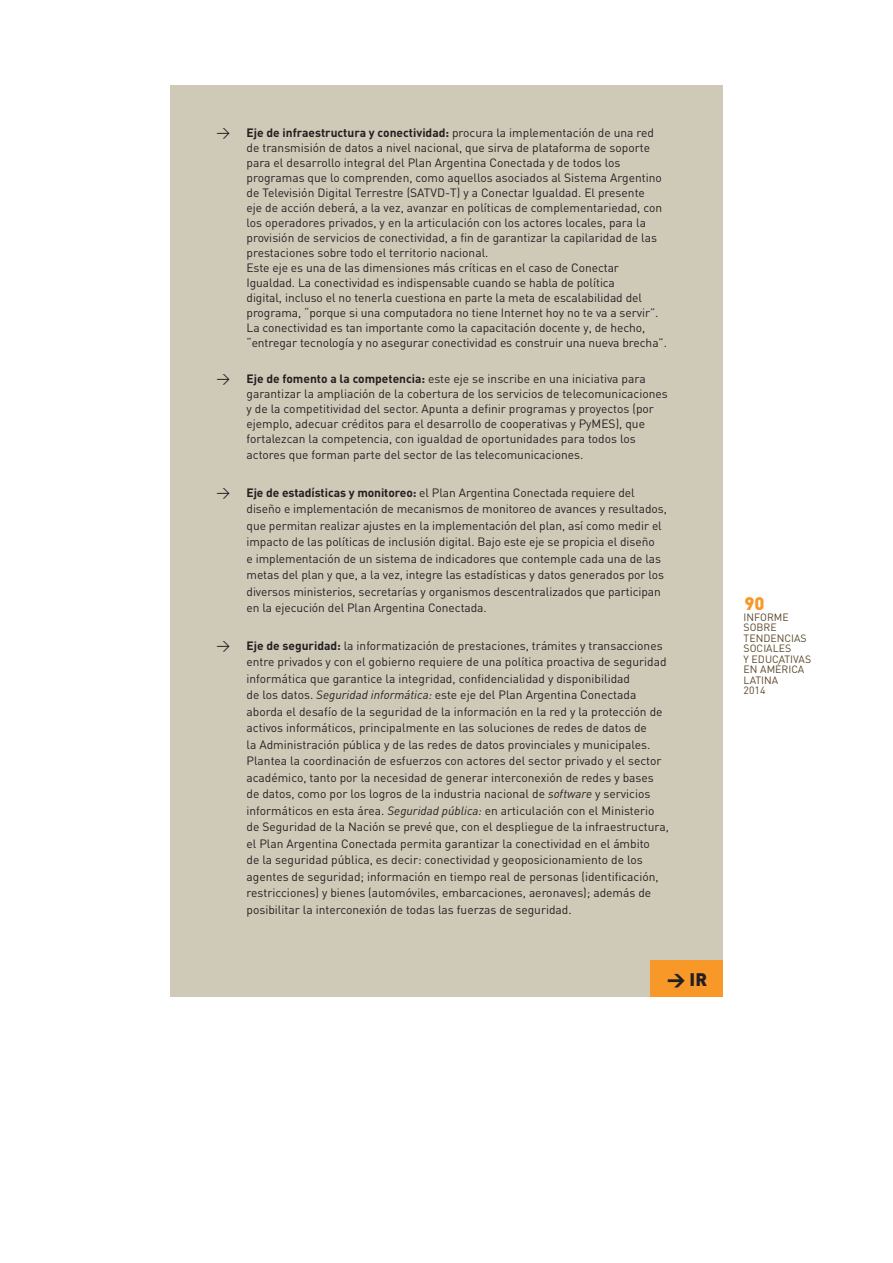
<style>
.page{position:relative;width:893px;height:1263px;background:#fff}
.page>*{position:absolute;margin:0;border:0;box-sizing:border-box;transform-origin:0 0}
.t1{font:900 18px "DIN";color:#231f20}
.t2{font:900 18px "DIN";color:#f89828}
.t3{font:12px/16.5px "DIN";color:#231f20}
.t4{font:10.5px/10.5px "DIN";color:#5c4729}
.s1{font-size:13.5px}
.s2{font-weight:700}
.s3{font-style:italic}
</style>
<div class="page">
<div style="left:170px;top:85px;width:552px;height:912px;background:#cfcab8"></div>
<div style="left:650px;top:961px;width:73px;height:36px;background:#f89828"></div>
<p class="t3" style="left:246px;top:127px;width:422px;line-height:15px;text-indent:-30px"><span class="s1">&gt;</span> <span class="s2">Eje de infraestructura y conectividad:</span> procura la implementación de una red de transmisión de datos a nivel nacional, que sirva de plataforma de soporte para el desarrollo integral del Plan Argentina Conectada y de todos los programas que lo comprenden, como aquellos asociados al Sistema Argentino de Televisión Digital Terrestre (SATVD-T) y a Conectar Igualdad. El presente<br>eje de acción deberá, a la vez, avanzar en políticas de complementariedad, con los operadores privados, y en la articulación con los actores locales, para la provisión de servicios de conectividad, a fin de garantizar la capilaridad de las prestaciones sobre todo el territorio nacional.<br>Este eje es una de las dimensiones más críticas en el caso de Conectar Igualdad. La conectividad es indispensable cuando se habla de política<br>digital, incluso el no tenerla cuestiona en parte la meta de escalabilidad del programa, “porque si una computadora no tiene Internet hoy no te va a servir”.<br>La conectividad es tan importante como la capacitación docente y, de hecho, “entregar tecnología y no asegurar conectividad es construir una nueva brecha”.</p>
<p class="t3" style="left:246px;top:372px;width:423px;line-height:15px;text-indent:-30px"><span class="s1">&gt;</span> <span class="s2">Eje de fomento a la competencia:</span> este eje se inscribe en una iniciativa para garantizar la ampliación de la cobertura de los servicios de telecomunicaciones y de la competitividad del sector. Apunta a definir programas y proyectos (por ejemplo, adecuar créditos para el desarrollo de cooperativas y PyMES), que fortalezcan la competencia, con igualdad de oportunidades para todos los</p>
<p class="t3" style="left:246px;top:448px;width:338px">actores que forman parte del sector de las telecomunicaciones.</p>
<p class="t3" style="left:246px;top:486px;width:422px;text-indent:-30px"><span class="s1">&gt;</span> <span class="s2">Eje de estadísticas y monitoreo:</span> el Plan Argentina Conectada requiere del diseño e implementación de mecanismos de monitoreo de avances y resultados, que permitan realizar ajustes en la implementación del plan, así como medir el impacto de las políticas de inclusión digital. Bajo este eje se propicia el diseño<br>e implementación de un sistema de indicadores que contemple cada una de las metas del plan y que, a la vez, integre las estadísticas y datos generados por los diversos ministerios, secretarías y organismos descentralizados que participan en la ejecución del Plan Argentina Conectada.</p>
<p class="t3" style="left:246px;top:639px;width:424px;text-indent:-30px"><span class="s1">&gt;</span> <span class="s2">Eje de seguridad:</span> la informatización de prestaciones, trámites y transacciones entre privados y con el gobierno requiere de una política proactiva de seguridad informática que garantice la integridad, confidencialidad y disponibilidad<br>de los datos. <span class="s3">Seguridad informática:</span> este eje del Plan Argentina Conectada aborda el desafío de la seguridad de la información en la red y la protección de activos informáticos, principalmente en las soluciones de redes de datos de<br>la Administración pública y de las redes de datos provinciales y municipales.<br>Plantea la coordinación de esfuerzos con actores del sector privado y el sector académico, tanto por la necesidad de generar interconexión de redes y bases de datos, como por los logros de la industria nacional de <span class="s3">software</span> y servicios informáticos en esta área. <span class="s3">Seguridad pública:</span> en articulación con el Ministerio de Seguridad de la Nación se prevé que, con el despliegue de la infraestructura, el Plan Argentina Conectada permita garantizar la conectividad en el ámbito<br>de la seguridad pública, es decir: conectividad y geoposicionamiento de los agentes de seguridad; información en tiempo real de personas (identificación, restricciones) y bienes (automóviles, embarcaciones, aeronaves); además de posibilitar la interconexión de todas las fuerzas de seguridad.</p>
<h1 class="t1" style="left:667px;top:973px;width:41px">&gt; IR</h1>
<h1 class="t2" style="left:744px;top:597px;width:22px">90</h1>
<p class="t4" style="left:744px;top:613px;width:69px">INFORME<br>SOBRE<br>TENDENCIAS<br>SOCIALES<br>Y EDUCATIVAS<br>EN AMÉRICA<br>LATINA<br>2014</p>
</div>
